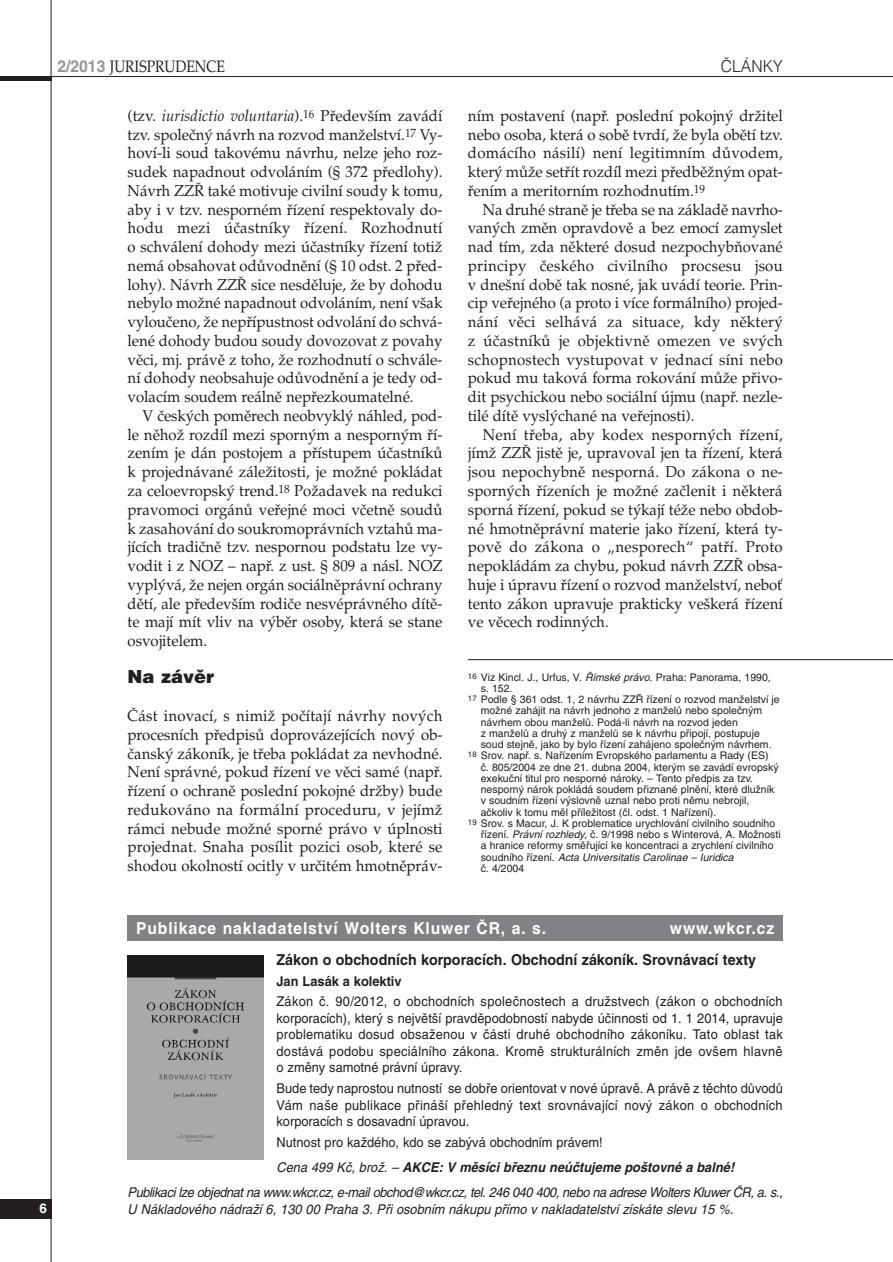
<style>
.page{position:relative;width:893px;height:1262px;background:#fff}
.page>*{position:absolute;margin:0;border:0;box-sizing:border-box;transform-origin:0 0}
.t1{font:900 18px "Helvetica CE";color:#231f20}
.t2{font:700 16.5px "Helvetica CE";letter-spacing:.055em;color:#fff;scale:.95 1}
.t3{font:16.5px "Palatino CE";color:#231f20;scale:.85 1}
.t4{font:300 16.5px "Helvetica CE";color:#231f20;scale:.95 1}
.t5{font:15.75px/18.8px "Palatino CE";color:#231f20;text-align:justify;scale:.95 1}
.t6{font:700 15px "Helvetica CE";color:#231f20;scale:.95 1}
.t7{font:13.5px/16.5px "Helvetica CE";color:#231f20;text-align:justify;scale:.95 1}
.t8{font:italic 13.5px "Helvetica CE";letter-spacing:-.035em;color:#231f20;scale:.95 1}
.t9{font:italic 13.5px "Helvetica CE";color:#231f20;scale:.95 1}
.t10{font:italic 700 13.5px "Helvetica CE";color:#231f20;scale:.95 1}
.t11{font:700 13.5px "Helvetica CE";color:#231f20;scale:.95 1}
.t12{font:700 13.5px "Helvetica CE";color:#fff}
.t13{font:10.5px "Helvetica CE";color:#231f20}
.t14{font:italic 10.5px "Helvetica CE";color:#231f20}
.s1{font-family:"Helvetica CE";font-weight:700;color:#939598}
.s2{font-style:italic}
.s3{font-style:normal}
.s4{font-weight:400}
</style>
<div class="page">
<hr style="left:0;top:76px;width:892px;height:1px;background:#231f20">
<hr style="left:0;top:77px;width:51px;height:4px;background:#231f20">
<div style="left:0;top:1199px;width:51px;height:19px;background:#231f20"></div>
<hr style="left:51px;top:0;width:1px;height:1262px;background:#231f20">
<hr style="left:468px;top:659px;width:424px;height:1px;background:#231f20">
<div style="left:128px;top:915px;width:654px;height:25px;background:#808285"></div>
<img style="left:128px;top:955px;width:136px;height:204px">
<p class="t3" style="left:57px;top:60px;width:199px"><span class="s1">2/2013</span> JURISPRUDENCE</p>
<p class="t4" style="left:721px;top:60px;width:67px">âLÁNKY</p>
<p class="t5" style="left:128px;top:108px;width:333px">(tzv. <span class="s2">iurisdictio voluntaria</span>).<sup>16</sup> Pfiedev‰ím zavádí tzv. spoleãn˘ návrh na rozvod manÏelství.<sup>17</sup> Vy&shy;hoví-li soud takovému návrhu, nelze jeho roz&shy;sudek napadnout odvoláním (§ 372 pfiedlohy).<br>Návrh ZZ¤ také motivuje civilní soudy k tomu, aby i v tzv. nesporném fiízení respektovaly do&shy;hodu mezi úãastníky fiízení. Rozhodnutí o schválení dohody mezi úãastníky fiízení totiÏ nemá obsahovat odÛvodnûní (§ 10 odst. 2 pfied&shy;lohy). Návrh ZZ¤ sice nesdûluje, Ïe by dohodu nebylo moÏné napadnout odvoláním, není v‰ak vylouãeno, Ïe nepfiípustnost odvolání do schvá&shy;lené dohody budou soudy dovozovat z povahy vûci, mj. právû z toho, Ïe rozhodnutí o schvále&shy;ní dohody neobsahuje odÛvodnûní a je tedy od&shy;volacím soudem reálnû nepfiezkoumatelné.</p>
<p class="t5" style="left:128px;top:408px;width:333px;text-indent:15px">V ãesk˘ch pomûrech neobvykl˘ náhled, pod&shy;le nûhoÏ rozdíl mezi sporn˘m a nesporn˘m fií&shy;zením je dán postojem a pfiístupem úãastníkÛ k projednávané záleÏitosti, je moÏné pokládat za celoevropsk˘ trend.<sup>18</sup> PoÏadavek na redukci pravomoci orgánÛ vefiejné moci vãetnû soudÛ k zasahování do soukromoprávních vztahÛ ma&shy;jících tradiãnû tzv. nespornou podstatu lze vy&shy;vodit i z NOZ – napfi. z ust. § 809 a násl. NOZ vypl˘vá, Ïe nejen orgán sociálnûprávní ochrany dûtí, ale pfiedev‰ím rodiãe nesvéprávného dítû&shy;te mají mít vliv na v˘bûr osoby, která se stane osvojitelem.</p>
<p class="t1" style="left:128px;top:670px;width:88px">Na závûr</p>
<p class="t5" style="left:128px;top:708px;width:333px">âást inovací, s nimiÏ poãítají návrhy nov˘ch procesních pfiedpisÛ doprovázejících nov˘ ob&shy;ãansk˘ zákoník, je tfieba pokládat za nevhodné.<br>Není správné, pokud fiízení ve vûci samé (napfi. fiízení o ochranû poslední pokojné drÏby) bude redukováno na formální proceduru, v jejímÏ rámci nebude moÏné sporné právo v úplnosti projednat. Snaha posílit pozici osob, které se shodou okolností ocitly v urãitém hmotnûpráv-</p>
<p class="t5" style="left:468px;top:108px;width:333px">ním postavení (napfi. poslední pokojn˘ drÏitel nebo osoba, která o sobû tvrdí, Ïe byla obûtí tzv. domácího násilí) není legitimním dÛvodem, kter˘ mÛÏe setfiít rozdíl mezi pfiedbûÏn˘m opat&shy;fiením a meritorním rozhodnutím.<sup>19</sup></p>
<p class="t5" style="left:468px;top:202px;width:333px;text-indent:15px">Na druhé stranû je tfieba se na základû navrho&shy;van˘ch zmûn opravdovû a bez emocí zamyslet nad tím, zda nûkteré dosud nezpochybÀované principy ãeského civilního procsesu jsou v dne‰ní dobû tak nosné, jak uvádí teorie. Prin&shy;cip vefiejného (a proto i více formálního) projed&shy;nání vûci selhává za situace, kdy nûkter˘ z úãastníkÛ je objektivnû omezen ve sv˘ch schopnostech vystupovat v jednací síni nebo pokud mu taková forma rokování mÛÏe pfiivo&shy;dit psychickou nebo sociální újmu (napfi. nezle&shy;tilé dítû vysl˘chané na vefiejnosti).</p>
<p class="t5" style="left:468px;top:427px;width:333px;text-indent:15px">Není tfieba, aby kodex nesporn˘ch fiízení, jímÏ ZZ¤ jistû je, upravoval jen ta fiízení, která jsou nepochybnû nesporná. Do zákona o ne&shy;sporn˘ch fiízeních je moÏné zaãlenit i nûkterá sporná fiízení, pokud se t˘kají téÏe nebo obdob&shy;né hmotnûprávní materie jako fiízení, která ty&shy;povû do zákona o „nesporech“ patfií. Proto nepokládám za chybu, pokud návrh ZZ¤ obsa&shy;huje i úpravu fiízení o rozvod manÏelství, neboÈ tento zákon upravuje prakticky ve‰kerá fiízení ve vûcech rodinn˘ch.</p>
<p class="t13" style="left:468px;top:673px;width:304px"><sup>16</sup> Viz Kincl. J., Urfus, V. <span class="s2">¤ímské právo.</span> Praha: Panorama, 1990,</p>
<p class="t13" style="left:480px;top:684px;width:33px">s. 152.</p>
<p class="t13" style="left:468px;top:695px;width:313px"><sup>17</sup> Podle § 361 odst. 1, 2 návrhu ZZ¤ fiízení o rozvod manÏelství je</p>
<p class="t13" style="left:480px;top:707px;width:283px">moÏné zahájit na návrh jednoho z manÏelÛ nebo spoleãn˘m</p>
<p class="t13" style="left:480px;top:718px;width:259px">návrhem obou manÏelÛ. Podá-li návrh na rozvod jeden</p>
<p class="t13" style="left:480px;top:729px;width:281px">z manÏelÛ a druh˘ z manÏelÛ se k návrhu pfiipojí, postupuje</p>
<p class="t13" style="left:480px;top:740px;width:292px">soud stejnû, jako by bylo fiízení zahájeno spoleãn˘m návrhem.</p>
<p class="t13" style="left:468px;top:752px;width:302px"><sup>18</sup> Srov. napfi. s. Nafiízením Evropského parlamentu a Rady (ES)</p>
<p class="t13" style="left:480px;top:763px;width:299px">ã. 805/2004 ze dne 21. dubna 2004, kter˘m se zavádí evropsk˘</p>
<p class="t13" style="left:480px;top:774px;width:274px">exekuãní titul pro nesporné nároky. – Tento pfiedpis za tzv.</p>
<p class="t13" style="left:480px;top:785px;width:295px">nesporn˘ nárok pokládá soudem pfiiznané plnûní, které dluÏník</p>
<p class="t13" style="left:480px;top:797px;width:270px">v soudním fiízení v˘slovnû uznal nebo proti nûmu nebrojil,</p>
<p class="t13" style="left:480px;top:808px;width:237px">aãkoliv k tomu mûl pfiíleÏitost (ãl. odst. 1 Nafiízení).</p>
<p class="t13" style="left:468px;top:819px;width:309px"><sup>19</sup> Srov. s Macur, J. K problematice urychlování civilního soudního</p>
<p class="t13" style="left:480px;top:830px;width:301px">fiízení. <span class="s2">Právní rozhledy,</span> ã. 9/1998 nebo s Winterová, A. MoÏnosti</p>
<p class="t13" style="left:480px;top:842px;width:294px">a hranice reformy smûfiující ke koncentraci a zrychlení civilního</p>
<p class="t14" style="left:480px;top:853px;width:254px"><span class="s3">soudního fiízení.</span> Acta Universitatis Carolinae – Iuridica</p>
<p class="t13" style="left:480px;top:864px;width:45px">ã. 4/2004</p>
<p class="t12" style="left:40px;top:1202px;width:9px">6</p>
<p class="t2" style="left:136px;top:921px;width:433px">Publikace nakladatelství Wolters Kluwer âR, a. s.</p>
<p class="t2" style="left:670px;top:921px;width:111px">www.wkcr.cz</p>
<p class="t6" style="left:276px;top:954px;width:506px">Zákon o obchodních korporacích. Obchodní zákoník. Srovnávací texty</p>
<p class="t11" style="left:276px;top:976px;width:133px">Jan Lasák a kolektiv</p>
<p class="t7" style="left:276px;top:994px;width:534px">Zákon ã. 90/2012, o obchodních spoleãnostech a druÏstvech (zákon o obchodních korporacích), kter˘ s nejvût‰í pravdûpodobností nabyde úãinnosti od 1. 1 2014, upravuje problematiku dosud obsaÏenou v ãásti druhé obchodního zákoníku. Tato oblast tak dostává podobu speciálního zákona. Kromû strukturálních zmûn jde ov‰em hlavnû o zmûny samotné právní úpravy.</p>
<p class="t7" style="left:276px;top:1081px;width:534px">Bude tedy naprostou nutností se dobfie orientovat v nové úpravû. A právû z tûchto dÛvodÛ Vám na‰e publikace pfiiná‰í pfiehledn˘ text srovnávající nov˘ zákon o obchodních korporacích s dosavadní úpravou.</p>
<p class="t7" style="left:276px;top:1135px;width:345px">Nutnost pro kaÏdého, kdo se zab˘vá obchodním právem!</p>
<p class="t10" style="left:276px;top:1162px;width:483px"><span class="s4">Cena 499 Kã, broÏ. –</span> AKCE: V mûsíci bfieznu neúãtujeme po‰tovné a balné!</p>
<p class="t8" style="left:128px;top:1187px;width:691px">Publikaci lze objednat na www.wkcr.cz, e-mail obchod@wkcr.cz, tel. 246 040 400, nebo na adrese Wolters Kluwer âR, a. s.,</p>
<p class="t9" style="left:128px;top:1203px;width:639px">U Nákladového nádraÏí 6, 130 00 Praha 3. Pfii osobním nákupu pfiímo v nakladatelství získáte slevu 15 %.</p>
</div>
